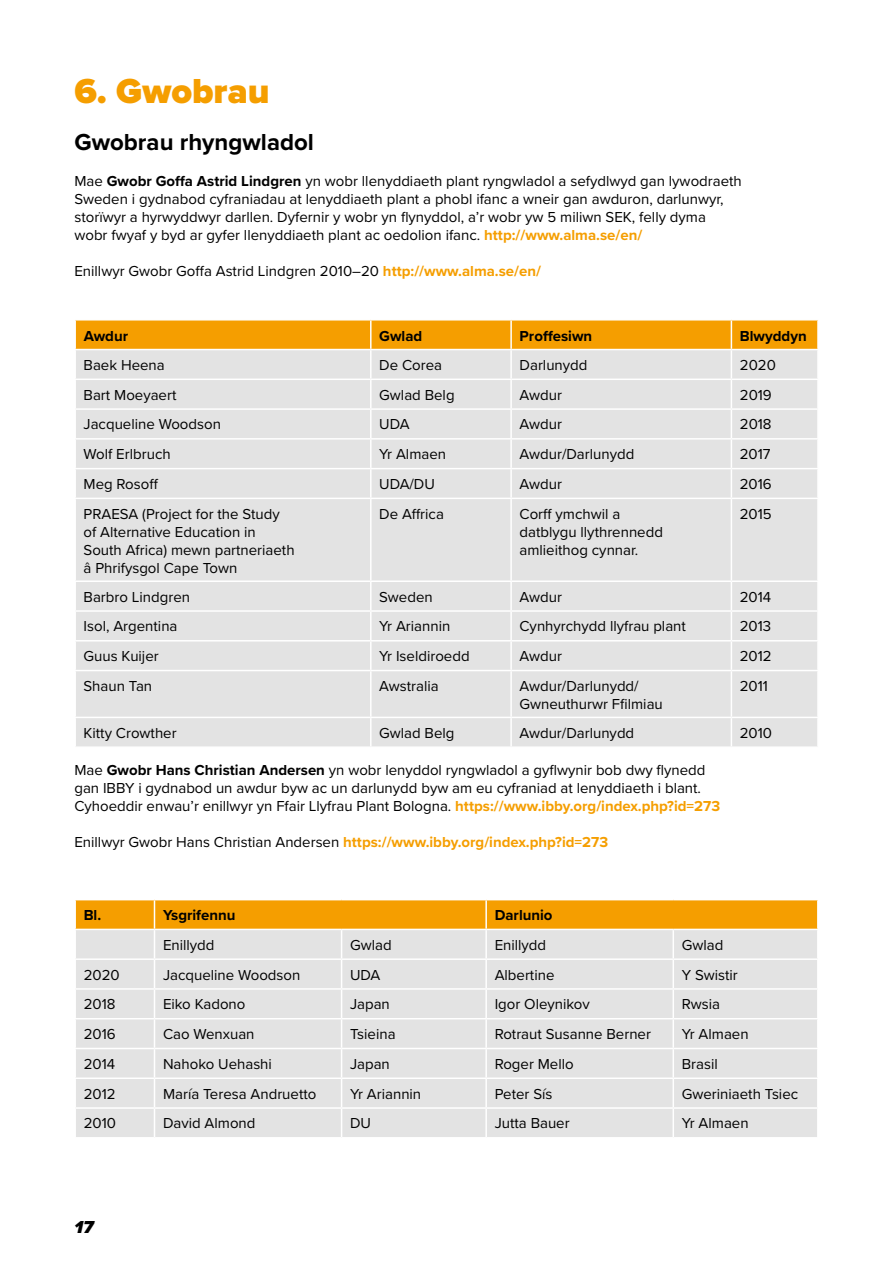
<style>
.page{position:relative;width:893px;height:1263px;background:#fff}
.page>*{position:absolute;margin:0;border:0;box-sizing:border-box;transform-origin:0 0}
.t1{font:900 36px "Proxima Nova";color:#f59e00}
.t2{font:700 24px "Proxima Nova";color:#000}
.t3{font:italic 900 18px "Proxima Nova";color:#000}
.t4{font:15px/18px "Proxima Nova";color:#000}
.t5{font:700 15px "Proxima Nova";color:#f59e00}
.t6{font:700 15px "Proxima Nova";color:#000}
.s1{font-weight:700}
.s2{font-weight:700;color:#f59e00}
.s3{font-weight:400;color:#000}
</style>
<div class="page">
<div style="left:76px;top:499px;width:741px;height:247px;background:#e3e3e3"></div>
<svg style="left:75px;top:320px;width:743px;height:178px;background:#e7d9c0"></svg>
<hr style="left:817px;top:469px;width:2px;height:29px;background:#fff">
<hr style="left:370px;top:499px;width:2px;height:81px;background:#fff">
<hr style="left:510px;top:499px;width:2px;height:81px;background:#fff">
<hr style="left:731px;top:499px;width:1px;height:81px;background:#fff">
<hr style="left:74px;top:580px;width:297px;height:2px;background:#fff">
<hr style="left:371px;top:580px;width:140px;height:2px;background:#fff">
<hr style="left:370px;top:582px;width:2px;height:28px;background:#fff">
<hr style="left:511px;top:580px;width:220px;height:2px;background:#fff">
<hr style="left:510px;top:582px;width:2px;height:28px;background:#fff">
<hr style="left:731px;top:580px;width:88px;height:2px;background:#fff">
<hr style="left:74px;top:610px;width:297px;height:2px;background:#fff">
<hr style="left:371px;top:610px;width:140px;height:2px;background:#fff">
<hr style="left:370px;top:612px;width:2px;height:28px;background:#fff">
<hr style="left:511px;top:610px;width:220px;height:2px;background:#fff">
<hr style="left:510px;top:612px;width:2px;height:28px;background:#fff">
<hr style="left:731px;top:610px;width:88px;height:2px;background:#fff">
<hr style="left:74px;top:640px;width:297px;height:1px;background:#fff">
<hr style="left:371px;top:640px;width:140px;height:1px;background:#fff">
<hr style="left:370px;top:641px;width:2px;height:29px;background:#fff">
<hr style="left:511px;top:640px;width:220px;height:1px;background:#fff">
<hr style="left:510px;top:641px;width:2px;height:29px;background:#fff">
<hr style="left:731px;top:640px;width:88px;height:1px;background:#fff">
<svg style="left:731px;top:582px;width:1px;height:88px"></svg>
<hr style="left:74px;top:670px;width:297px;height:1px;background:#fff">
<hr style="left:371px;top:670px;width:140px;height:1px;background:#fff">
<hr style="left:370px;top:671px;width:2px;height:46px;background:#fff">
<hr style="left:511px;top:670px;width:220px;height:1px;background:#fff">
<hr style="left:510px;top:671px;width:2px;height:46px;background:#fff">
<hr style="left:731px;top:670px;width:88px;height:1px;background:#fff">
<hr style="left:731px;top:671px;width:1px;height:46px;background:#fff">
<hr style="left:74px;top:717px;width:297px;height:1px;background:#fff">
<hr style="left:371px;top:717px;width:140px;height:1px;background:#fff">
<hr style="left:370px;top:718px;width:2px;height:28px;background:#fff">
<hr style="left:511px;top:717px;width:220px;height:1px;background:#fff">
<hr style="left:510px;top:718px;width:2px;height:28px;background:#fff">
<hr style="left:731px;top:717px;width:88px;height:1px;background:#fff">
<svg style="left:731px;top:718px;width:1px;height:28px"></svg>
<svg style="left:75px;top:900px;width:743px;height:237px;background:#e6dcc9"></svg>
<hr style="left:486px;top:1107px;width:187px;height:2px;background:#fff">
<hr style="left:485px;top:1109px;width:2px;height:28px;background:#fff">
<hr style="left:673px;top:1107px;width:146px;height:2px;background:#fff">
<hr style="left:672px;top:1109px;width:2px;height:28px;background:#fff">
<hr style="left:817px;top:1109px;width:2px;height:28px;background:#fff">
<h1 class="t1" style="left:74px;top:64px;width:197px">6. Gwobrau</h1>
<h2 class="t2" style="left:74px;top:124px;width:241px">Gwobrau rhyngwladol</h2>
<p class="t4" style="left:74px;top:171px;width:669px">Mae <span class="s1">Gwobr Goffa Astrid Lindgren</span> yn wobr llenyddiaeth plant ryngwladol a sefydlwyd gan lywodraeth Sweden i gydnabod cyfraniadau at lenyddiaeth plant a phobl ifanc a wneir gan awduron, darlunwyr, storïwyr a hyrwyddwyr darllen. Dyfernir y wobr yn flynyddol, a’r wobr yw 5 miliwn SEK, felly dyma wobr fwyaf y byd ar gyfer llenyddiaeth plant ac oedolion ifanc. <span class="s2">http://www.alma.se/en/</span></p>
<p class="t4" style="left:74px;top:261px;width:468px">Enillwyr Gwobr Goffa Astrid Lindgren 2010–20 <span class="s2">http://www.alma.se/en/</span></p>
<p class="t6" style="left:84px;top:324px;width:46px">Awdur</p>
<p class="t6" style="left:379px;top:324px;width:45px">Gwlad</p>
<p class="t6" style="left:520px;top:324px;width:74px">Proffesiwn</p>
<p class="t6" style="left:740px;top:324px;width:68px">Blwyddyn</p>
<p class="t4" style="left:84px;top:355px;width:83px">Baek Heena</p>
<p class="t4" style="left:379px;top:355px;width:64px">De Corea</p>
<p class="t4" style="left:520px;top:355px;width:69px">Darlunydd</p>
<p class="t4" style="left:740px;top:355px;width:37px">2020</p>
<p class="t4" style="left:84px;top:385px;width:94px">Bart Moeyaert</p>
<p class="t4" style="left:379px;top:385px;width:77px">Gwlad Belg</p>
<p class="t4" style="left:520px;top:385px;width:44px">Awdur</p>
<p class="t4" style="left:740px;top:385px;width:33px">2019</p>
<p class="t4" style="left:84px;top:415px;width:139px">Jacqueline Woodson</p>
<p class="t4" style="left:379px;top:415px;width:32px">UDA</p>
<p class="t4" style="left:520px;top:415px;width:44px">Awdur</p>
<p class="t4" style="left:740px;top:415px;width:33px">2018</p>
<p class="t4" style="left:84px;top:444px;width:89px">Wolf Erlbruch</p>
<p class="t4" style="left:379px;top:444px;width:68px">Yr Almaen</p>
<p class="t4" style="left:520px;top:444px;width:116px">Awdur/Darlunydd</p>
<p class="t4" style="left:740px;top:444px;width:32px">2017</p>
<p class="t4" style="left:84px;top:474px;width:76px">Meg Rosoff</p>
<p class="t4" style="left:379px;top:474px;width:57px">UDA/DU</p>
<p class="t4" style="left:520px;top:474px;width:44px">Awdur</p>
<p class="t4" style="left:740px;top:474px;width:33px">2016</p>
<p class="t4" style="left:84px;top:504px;width:213px">PRAESA (Project for the Study of Alternative Education in<br>South Africa) mewn partneriaeth â Phrifysgol Cape Town</p>
<p class="t4" style="left:379px;top:504px;width:66px">De Affrica</p>
<p class="t4" style="left:519px;top:504px;width:145px">Corff ymchwil a datblygu llythrennedd amlieithog cynnar.</p>
<p class="t4" style="left:740px;top:504px;width:33px">2015</p>
<p class="t4" style="left:84px;top:587px;width:108px">Barbro Lindgren</p>
<p class="t4" style="left:379px;top:587px;width:55px">Sweden</p>
<p class="t4" style="left:519px;top:587px;width:44px">Awdur</p>
<p class="t4" style="left:740px;top:587px;width:33px">2014</p>
<p class="t4" style="left:84px;top:617px;width:95px">Isol, Argentina</p>
<p class="t4" style="left:379px;top:617px;width:73px">Yr Ariannin</p>
<p class="t4" style="left:519px;top:617px;width:168px">Cynhyrchydd llyfrau plant</p>
<p class="t4" style="left:740px;top:617px;width:33px">2013</p>
<p class="t4" style="left:84px;top:646px;width:77px">Guus Kuijer</p>
<p class="t4" style="left:379px;top:646px;width:92px">Yr Iseldiroedd</p>
<p class="t4" style="left:519px;top:646px;width:44px">Awdur</p>
<p class="t4" style="left:740px;top:646px;width:33px">2012</p>
<p class="t4" style="left:84px;top:676px;width:70px">Shaun Tan</p>
<p class="t4" style="left:379px;top:676px;width:61px">Awstralia</p>
<p class="t4" style="left:519px;top:676px;width:145px">Awdur/Darlunydd/<br>Gwneuthurwr Ffilmiau</p>
<p class="t4" style="left:740px;top:676px;width:30px">2011</p>
<p class="t4" style="left:84px;top:723px;width:95px">Kitty Crowther</p>
<p class="t4" style="left:379px;top:723px;width:77px">Gwlad Belg</p>
<p class="t4" style="left:519px;top:723px;width:116px">Awdur/Darlunydd</p>
<p class="t4" style="left:740px;top:723px;width:34px">2010</p>
<p class="t4" style="left:74px;top:761px;width:647px">Mae <span class="s1">Gwobr Hans Christian Andersen</span> yn wobr lenyddol ryngwladol a gyflwynir bob dwy flynedd gan IBBY i gydnabod un awdur byw ac un darlunydd byw am eu cyfraniad at lenyddiaeth i blant.<br>Cyhoeddir enwau’r enillwyr yn Ffair Llyfrau Plant Bologna. <span class="s2">https://www.ibby.org/index.php?id=273</span></p>
<p class="t5" style="left:74px;top:831px;width:535px"><span class="s3">Enillwyr Gwobr Hans Christian Andersen</span> https://www.ibby.org/index.php?id=273</p>
<p class="t6" style="left:84px;top:904px;width:19px">Bl.</p>
<p class="t6" style="left:163px;top:904px;width:74px">Ysgrifennu</p>
<p class="t6" style="left:495px;top:904px;width:59px">Darlunio</p>
<p class="t4" style="left:163px;top:935px;width:53px">Enillydd</p>
<p class="t4" style="left:350px;top:935px;width:43px">Gwlad</p>
<p class="t4" style="left:495px;top:935px;width:53px">Enillydd</p>
<p class="t4" style="left:682px;top:935px;width:43px">Gwlad</p>
<p class="t4" style="left:84px;top:965px;width:38px">2020</p>
<p class="t4" style="left:163px;top:965px;width:139px">Jacqueline Woodson</p>
<p class="t4" style="left:350px;top:965px;width:32px">UDA</p>
<p class="t4" style="left:495px;top:965px;width:61px">Albertine</p>
<p class="t4" style="left:682px;top:965px;width:58px">Y Swistir</p>
<p class="t4" style="left:84px;top:995px;width:33px">2018</p>
<p class="t4" style="left:163px;top:995px;width:84px">Eiko Kadono</p>
<p class="t4" style="left:350px;top:995px;width:41px">Japan</p>
<p class="t4" style="left:495px;top:995px;width:97px">Igor Oleynikov</p>
<p class="t4" style="left:682px;top:995px;width:40px">Rwsia</p>
<p class="t4" style="left:84px;top:1024px;width:33px">2016</p>
<p class="t4" style="left:163px;top:1024px;width:93px">Cao Wenxuan</p>
<p class="t4" style="left:350px;top:1024px;width:47px">Tsieina</p>
<p class="t4" style="left:495px;top:1024px;width:158px">Rotraut Susanne Berner</p>
<p class="t4" style="left:682px;top:1024px;width:68px">Yr Almaen</p>
<p class="t4" style="left:84px;top:1054px;width:33px">2014</p>
<p class="t4" style="left:163px;top:1054px;width:110px">Nahoko Uehashi</p>
<p class="t4" style="left:350px;top:1054px;width:41px">Japan</p>
<p class="t4" style="left:495px;top:1054px;width:81px">Roger Mello</p>
<p class="t4" style="left:682px;top:1054px;width:38px">Brasil</p>
<p class="t4" style="left:84px;top:1084px;width:33px">2012</p>
<p class="t4" style="left:163px;top:1084px;width:155px">María Teresa Andruetto</p>
<p class="t4" style="left:350px;top:1084px;width:73px">Yr Ariannin</p>
<p class="t4" style="left:495px;top:1084px;width:59px">Peter Sís</p>
<p class="t4" style="left:682px;top:1084px;width:118px">Gweriniaeth Tsiec</p>
<p class="t4" style="left:84px;top:1114px;width:34px">2010</p>
<p class="t4" style="left:163px;top:1114px;width:94px">David Almond</p>
<p class="t4" style="left:350px;top:1114px;width:22px">DU</p>
<p class="t4" style="left:495px;top:1114px;width:76px">Jutta Bauer</p>
<p class="t4" style="left:682px;top:1114px;width:68px">Yr Almaen</p>
<p class="t3" style="left:74px;top:1213px;width:21px">17</p>
</div>
